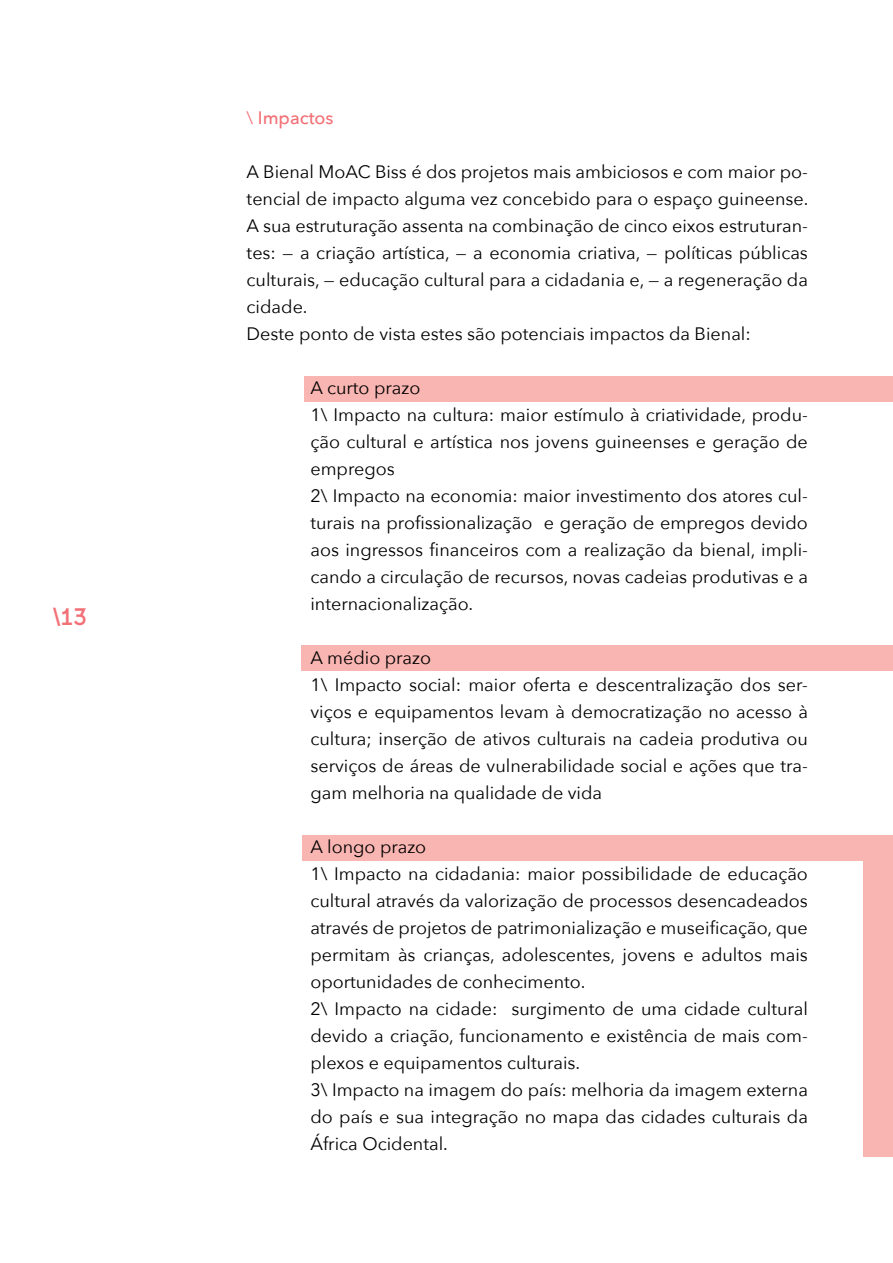
<style>
.page{position:relative;width:893px;height:1263px;background:#fff}
.page>*{position:absolute;margin:0;border:0;box-sizing:border-box;transform-origin:0 0}
.t1{font:27px "Gulax";color:#f27177}
.t2{font:18px/27px "Avenir Next";color:#000}
.t3{font:500 18px "Avenir Next";color:#f27177}
.s1{font-weight:400}
</style>
<div class="page">
<div style="left:303px;top:835px;width:590px;height:25px;background:#f9b5b1"></div>
<div style="left:301px;top:645px;width:592px;height:26px;background:#f9b5b1"></div>
<div style="left:305px;top:376px;width:588px;height:26px;background:#f9b5b1"></div>
<div style="left:863px;top:859px;width:30px;height:298px;background:#f9b5b1"></div>
<h1 class="t1" style="left:53px;top:602px;width:36px">\13</h1>
<p class="t3" style="left:247px;top:103px;width:88px"><span class="s1">\</span> Impactos</p>
<p class="t2" style="left:247px;top:158px;width:563px">A Bienal MoAC Biss é dos projetos mais ambiciosos e com maior po&shy;tencial de impacto alguma vez concebido para o espaço guineense.<br>A sua estruturação assenta na combinação de cinco eixos estruturan&shy;tes: — a criação artística, — a economia criativa, — políticas públicas culturais, — educação cultural para a cidadania e, — a regeneração da cidade.<br>Deste ponto de vista estes são potenciais impactos da Bienal:</p>
<p class="t2" style="left:310px;top:374px;width:499px">A curto prazo<br>1\ Impacto na cultura: maior estímulo à criatividade, produ&shy;ção cultural e artística nos jovens guineenses e geração de empregos<br>2\ Impacto na economia: maior investimento dos atores cul&shy;turais na profissionalização e geração de empregos devido aos ingressos financeiros com a realização da bienal, impli&shy;cando a circulação de recursos, novas cadeias produtivas e a internacionalização.</p>
<p class="t2" style="left:310px;top:644px;width:499px">A médio prazo<br>1\ Impacto social: maior oferta e descentralização dos ser&shy;viços e equipamentos levam à democratização no acesso à cultura; inserção de ativos culturais na cadeia produtiva ou serviços de áreas de vulnerabilidade social e ações que tra&shy;gam melhoria na qualidade de vida</p>
<p class="t2" style="left:310px;top:833px;width:499px">A longo prazo<br>1\ Impacto na cidadania: maior possibilidade de educação cultural através da valorização de processos desencadeados através de projetos de patrimonialização e museificação, que permitam às crianças, adolescentes, jovens e adultos mais oportunidades de conhecimento.<br>2\ Impacto na cidade: surgimento de uma cidade cultural devido a criação, funcionamento e existência de mais com&shy;plexos e equipamentos culturais.<br>3\ Impacto na imagem do país: melhoria da imagem externa do país e sua integração no mapa das cidades culturais da África Ocidental.</p>
</div>
